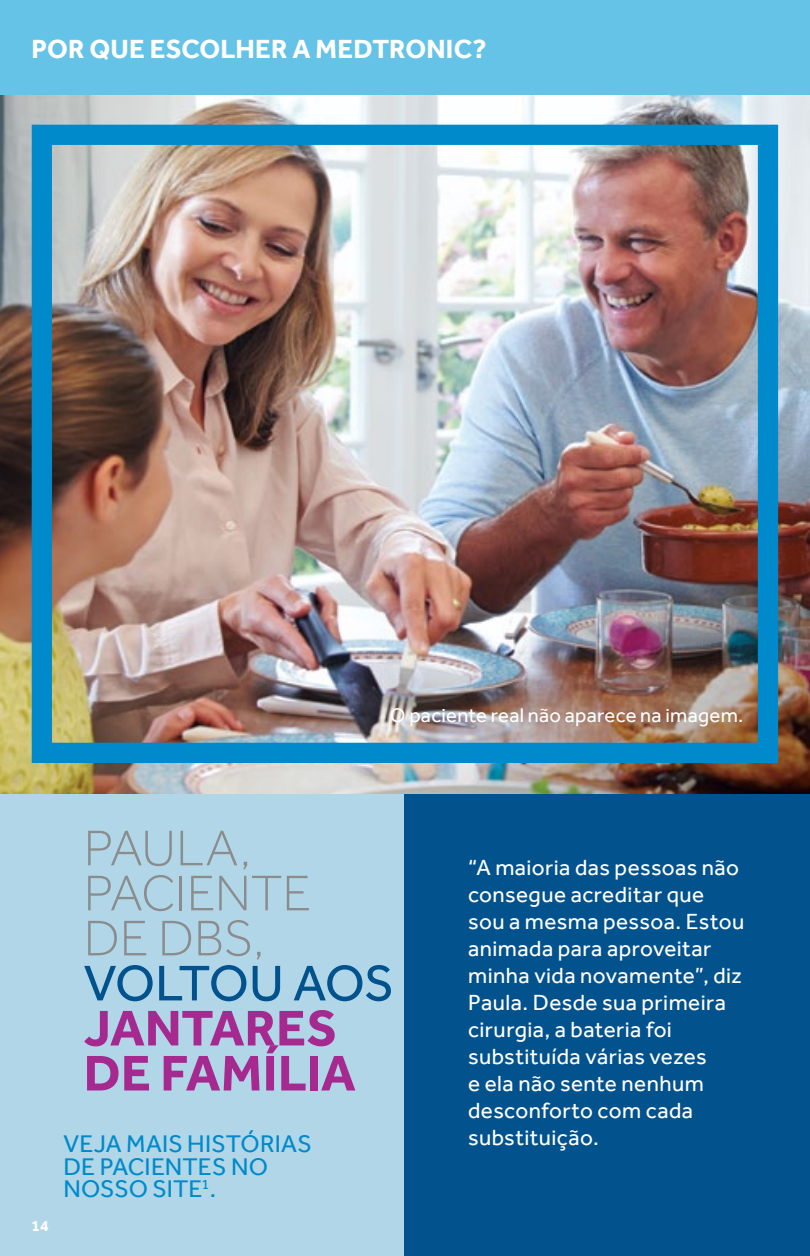
<style>
.page{position:relative;width:810px;height:1256px;background:#fff}
.page>*{position:absolute;margin:0;border:0;box-sizing:border-box;transform-origin:0 0}
.t1{font:300 51.75px/45px "Effra";letter-spacing:-.005em;color:#8a8c8e}
.t2{font:700 51.75px/45px "Effra";color:#a62990}
.t3{font:51.75px "Effra";letter-spacing:-.03em;color:#02528e}
.t4{font:700 27px "Effra";letter-spacing:.005em;color:#fff}
.t5{font:24.75px/22.5px "Effra";letter-spacing:.005em;color:#008acb}
.t6{font:22.5px/27px "Effra";letter-spacing:.02em;color:#fff}
.t7{font:20.25px "Effra";letter-spacing:.015em;color:#fff}
.t8{font:700 15.75px "Effra";color:#fff}
</style>
<div class="page">
<div style="left:0;top:793px;width:472px;height:463px;background:#b1d6e7"></div>
<div style="left:405px;top:793px;width:405px;height:463px;background:#02528e"></div>
<img style="left:0;top:94px;width:810px;height:699px">
<div style="left:0;top:0;width:810px;height:94px;background:#64c3e6"></div>
<div style="left:32px;top:125px;width:746px;height:638px;border:20px solid #008acb"></div>
<p class="t4" style="left:32px;top:33px;width:457px">POR QUE ESCOLHER A MEDTRONIC?</p>
<p class="t7" style="left:390px;top:703px;width:355px">O paciente real não aparece na imagem.</p>
<h1 class="t1" style="left:84px;top:825px;width:229px">PAULA,<br>PACIENTE<br>DE DBS,</h1>
<h1 class="t3" style="left:84px;top:953px;width:312px">VOLTOU AOS</h1>
<h1 class="t2" style="left:84px;top:1004px;width:274px">JANTARES<br>DE FAMÍLIA</h1>
<p class="t6" style="left:468px;top:853px;width:278px">“A maioria das pessoas não consegue acreditar que sou a mesma pessoa. Estou animada para aproveitar minha vida novamente”, diz<br>Paula. Desde sua primeira cirurgia, a bateria foi substituída várias vezes<br>e ela não sente nenhum desconforto com cada</p>
<p class="t8" style="left:32px;top:1216px;width:19px">14</p>
<p class="t5" style="left:63px;top:1132px;width:250px">VEJA MAIS HISTÓRIAS</p>
<p class="t6" style="left:468px;top:1123px;width:132px">substituição.</p>
<p class="t5" style="left:63px;top:1154px;width:206px">DE PACIENTES NO<br>NOSSO SITE<sup>1</sup>.</p>
</div>
